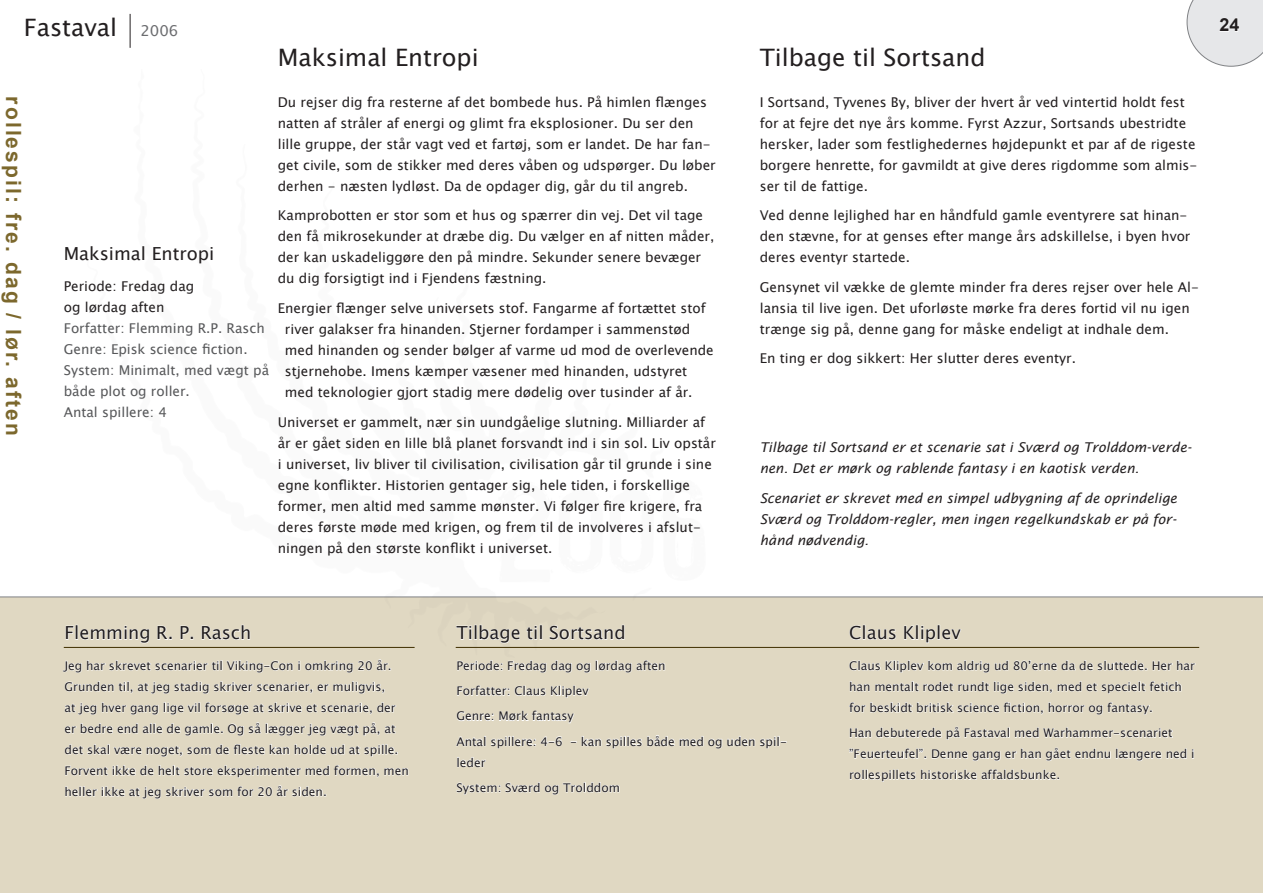
<style>
.page{position:relative;width:1263px;height:893px;background:#fff}
.page>*{position:absolute;margin:0;border:0;box-sizing:border-box;transform-origin:0 0}
.t1{font:24px "Lucida Sans Unicode";color:#231f20}
.t2{font:700 21px "Arial";letter-spacing:.1em;color:#7c682d}
.t3{font:18px "Lucida Sans Unicode";color:#231f20}
.t4{font:700 18px "Arial";color:#231f20}
.t5{font:13.5px/21px "Lucida Sans Unicode";color:#231f20}
.t6{font:italic 13.5px/21px "Lucida Sans";color:#231f20}
.t7{font:13.5px/21px "Lucida Sans Unicode";color:#57585a}
.t8{font:12px/21px "Lucida Sans Unicode";color:#231f20}
.s1{font-size:15px;color:#6c6d70}
</style>
<div class="page">
<div style="left:0;top:597px;width:1263px;height:296px;background:#e0d8c2"></div>
<img style="left:0;top:13px;width:826px;height:779px">
<hr style="left:130px;top:14px;width:1px;height:34px;background:#231f20">
<svg style="left:141px;top:24px;width:37px;height:13px"></svg>
<svg style="left:1187px;top:0;width:76px;height:67px"></svg>
<svg style="left:63px;top:659px;width:328px;height:14px"></svg>
<svg style="left:64px;top:681px;width:321px;height:13px"></svg>
<svg style="left:64px;top:702px;width:332px;height:13px"></svg>
<svg style="left:64px;top:722px;width:332px;height:14px"></svg>
<svg style="left:64px;top:744px;width:334px;height:13px"></svg>
<svg style="left:65px;top:765px;width:344px;height:13px"></svg>
<svg style="left:65px;top:785px;width:261px;height:14px"></svg>
<svg style="left:65px;top:625px;width:9px;height:15px"></svg>
<div style="left:75px;top:625px;width:3px;height:15px;border:1px solid #fff"></div>
<svg style="left:80px;top:626px;width:70px;height:18px"></svg>
<svg style="left:157px;top:625px;width:15px;height:15px"></svg>
<svg style="left:180px;top:625px;width:13px;height:15px"></svg>
<svg style="left:201px;top:625px;width:49px;height:15px"></svg>
<hr style="left:64px;top:647px;width:351px;height:1px;background:#402f00">
<svg style="left:65px;top:245px;width:76px;height:16px"></svg>
<svg style="left:153px;top:246px;width:60px;height:18px"></svg>
<svg style="left:457px;top:660px;width:208px;height:13px"></svg>
<svg style="left:457px;top:685px;width:133px;height:13px"></svg>
<svg style="left:456px;top:709px;width:119px;height:15px"></svg>
<svg style="left:455px;top:736px;width:107px;height:13px"></svg>
<svg style="left:571px;top:735px;width:216px;height:14px"></svg>
<svg style="left:457px;top:757px;width:29px;height:11px"></svg>
<svg style="left:456px;top:782px;width:164px;height:13px"></svg>
<svg style="left:456px;top:625px;width:16px;height:15px"></svg>
<div style="left:474px;top:625px;width:3px;height:15px;border:1px solid #fff"></div>
<svg style="left:479px;top:625px;width:41px;height:19px"></svg>
<svg style="left:526px;top:625px;width:16px;height:15px"></svg>
<svg style="left:549px;top:625px;width:76px;height:15px"></svg>
<svg style="left:849px;top:625px;width:47px;height:15px"></svg>
<svg style="left:904px;top:625px;width:32px;height:18px"></svg>
<div style="left:937px;top:625px;width:3px;height:15px;border:1px solid #fff"></div>
<svg style="left:942px;top:629px;width:20px;height:11px"></svg>
<svg style="left:849px;top:660px;width:346px;height:13px"></svg>
<svg style="left:849px;top:681px;width:333px;height:13px"></svg>
<svg style="left:849px;top:702px;width:303px;height:13px"></svg>
<svg style="left:849px;top:726px;width:324px;height:14px"></svg>
<svg style="left:849px;top:747px;width:345px;height:14px"></svg>
<svg style="left:849px;top:769px;width:210px;height:13px"></svg>
<hr style="left:456px;top:647px;width:743px;height:1px;background:#402f00">
<h1 class="t1" style="left:24px;top:8px;width:156px">Fastaval <span class="s1">2006</span></h1>
<h3 class="t4" style="left:1219px;top:13px;width:11px">24</h3>
<h2 class="t2" style="left:27px;top:96px;width:341px;rotate:90deg">rollespil: fre. dag / lør. aften</h2>
<h1 class="t1" style="left:278px;top:38px;width:202px">Maksimal Entropi</h1>
<h3 class="t3" style="left:64px;top:239px;width:152px">Maksimal Entropi</h3>
<p class="t5" style="left:64px;top:276px;width:132px">Periode: Fredag dag og lørdag aften</p>
<p class="t7" style="left:64px;top:318px;width:207px">Forfatter: Flemming R.P. Rasch<br>Genre: Episk science fiction.<br>System: Minimalt, med vægt på både plot og roller.<br>Antal spillere: 4</p>
<p class="t5" style="left:278px;top:92px;width:439px">Du rejser dig fra resterne af det bombede hus. På himlen flænges natten af stråler af energi og glimt fra eksplosioner. Du ser den lille gruppe, der står vagt ved et fartøj, som er landet. De har fan&shy;get civile, som de stikker med deres våben og udspørger. Du løber derhen - næsten lydløst. Da de opdager dig, går du til angreb.</p>
<p class="t5" style="left:278px;top:205px;width:438px">Kamprobotten er stor som et hus og spærrer din vej. Det vil tage den få mikrosekunder at dræbe dig. Du vælger en af nitten måder, der kan uskadeliggøre den på mindre. Sekunder senere bevæger du dig forsigtigt ind i Fjendens fæstning.</p>
<p class="t5" style="left:285px;top:298px;width:430px;text-indent:-7px">Energier flænger selve universets stof. Fangarme af fortættet stof river galakser fra hinanden. Stjerner fordamper i sammenstød med hinanden og sender bølger af varme ud mod de overlevende stjernehobe. Imens kæmper væsener med hinanden, udstyret med teknologier gjort stadig mere dødelig over tusinder af år.</p>
<p class="t5" style="left:278px;top:411px;width:440px">Universet er gammelt, nær sin uundgåelige slutning. Milliarder af år er gået siden en lille blå planet forsvandt ind i sin sol. Liv opstår i universet, liv bliver til civilisation, civilisation går til grunde i sine egne konflikter. Historien gentager sig, hele tiden, i forskellige former, men altid med samme mønster. Vi følger fire krigere, fra deres første møde med krigen, og frem til de involveres i afslut&shy;ningen på den største konflikt i universet.</p>
<h1 class="t1" style="left:760px;top:38px;width:227px">Tilbage til Sortsand</h1>
<p class="t5" style="left:760px;top:92px;width:439px">I Sortsand, Tyvenes By, bliver der hvert år ved vintertid holdt fest for at fejre det nye års komme. Fyrst Azzur, Sortsands ubestridte hersker, lader som festlighedernes højdepunkt et par af de rigeste borgere henrette, for gavmildt at give deres rigdomme som almis&shy;ser til de fattige.</p>
<p class="t5" style="left:760px;top:205px;width:432px">Ved denne lejlighed har en håndfuld gamle eventyrere sat hinan&shy;den stævne, for at genses efter mange års adskillelse, i byen hvor deres eventyr startede.</p>
<p class="t5" style="left:760px;top:277px;width:441px">Gensynet vil vække de glemte minder fra deres rejser over hele Al&shy;lansia til live igen. Det uforløste mørke fra deres fortid vil nu igen trænge sig på, denne gang for måske endeligt at indhale dem.</p>
<p class="t5" style="left:760px;top:348px;width:318px">En ting er dog sikkert: Her slutter deres eventyr.</p>
<p class="t6" style="left:760px;top:437px;width:433px">Tilbage til Sortsand er et scenarie sat i Sværd og Trolddom-verde&shy;nen. Det er mørk og rablende fantasy i en kaotisk verden.</p>
<p class="t6" style="left:760px;top:487px;width:419px;text-align:justify">Scenariet er skrevet med en simpel udbygning af de oprindelige Sværd og Trolddom-regler, men ingen regelkundskab er på for&shy;hånd nødvendig.</p>
<h3 class="t3" style="left:64px;top:619px;width:188px">Flemming R. P. Rasch</h3>
<p class="t8" style="left:64px;top:655px;width:346px">Jeg har skrevet scenarier til Viking-Con i omkring 20 år.<br>Grunden til, at jeg stadig skriver scenarier, er muligvis,<br>at jeg hver gang lige vil forsøge at skrive et scenarie, der er bedre end alle de gamle. Og så lægger jeg vægt på, at det skal være noget, som de fleste kan holde ud at spille.<br>Forvent ikke de helt store eksperimenter med formen, men heller ikke at jeg skriver som for 20 år siden.</p>
<h3 class="t3" style="left:456px;top:619px;width:171px">Tilbage til Sortsand</h3>
<h3 class="t3" style="left:849px;top:619px;width:113px">Claus Kliplev</h3>
<p class="t8" style="left:849px;top:655px;width:347px">Claus Kliplev kom aldrig ud 80’erne da de sluttede. Her har han mentalt rodet rundt lige siden, med et specielt fetich for beskidt britisk science fiction, horror og fantasy.</p>
<p class="t8" style="left:849px;top:722px;width:347px">Han debuterede på Fastaval med Warhammer-scenariet ”Feuerteufel”. Denne gang er han gået endnu længere ned i rollespillets historiske affaldsbunke.</p>
<p class="t8" style="left:456px;top:653px;width:332px;line-height:25.2px">Periode: Fredag dag og lørdag aften<br>Forfatter: Claus Kliplev<br>Genre: Mørk fantasy<br>Antal spillere: 4-6 - kan spilles både med og uden spil-</p>
<p class="t8" style="left:456px;top:750px;width:165px;line-height:25.2px">leder<br>System: Sværd og Trolddom</p>
</div>
